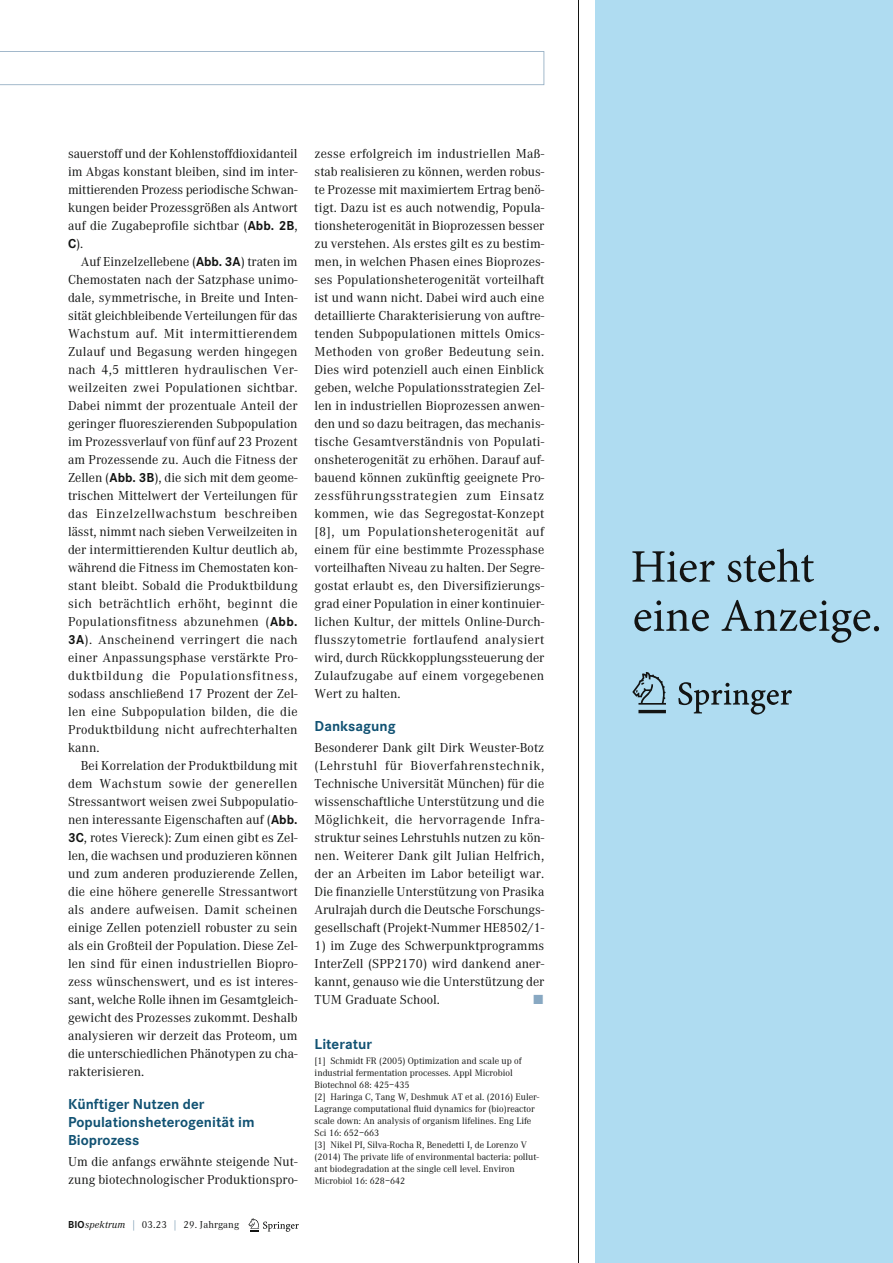
<style>
.page{position:relative;width:893px;height:1263px;background:#fff}
.page>*{position:absolute;margin:0;border:0;box-sizing:border-box;transform-origin:0 0}
.t1{font:700 15px/18px "Corporate S";color:#115273}
.t2{font:13.5px/18px "Corporate A";letter-spacing:.005em;color:#131413;text-align:justify}
.t3{font:13.5px "The Sans Expert";color:#88a8c2}
.t4{font:10.5px "Corporate A";letter-spacing:.015em;color:#131413}
.t5{font:9.75px/12px "Corporate A";letter-spacing:-.005em;color:#131413}
.s1{font-family:"Corporate S";font-weight:700}
.s2{font-style:italic}
.s3{color:#658ba6}
</style>
<div class="page">
<svg style="left:248px;top:1218px;width:51px;height:14px"></svg>
<div style="left:595px;top:0;width:298px;height:1263px;background:#afdcf1"></div>
<svg style="left:632px;top:548px;width:247px;height:95px"></svg>
<svg style="left:632px;top:672px;width:160px;height:43px"></svg>
<hr style="left:578px;top:0;width:1px;height:1263px;background:#131413">
<svg style="left:0;top:51px;width:544px;height:34px"></svg>
<p class="t2" style="left:68px;top:146px;width:231px">sauerstoff und der Kohlenstoffdioxidanteil im Abgas konstant bleiben, sind im inter&shy;mittierenden Prozess periodische Schwan&shy;kungen beider Prozessgrößen als Antwort auf die Zugabeprofile sichtbar (<span class="s1">Abb. 2B</span>, <span class="s1">C</span>).</p>
<p class="t2" style="left:68px;top:254px;width:231px;text-indent:13px">Auf Einzelzellebene (<span class="s1">Abb. 3A</span>) traten im Chemostaten nach der Satzphase unimo&shy;dale, symmetrische, in Breite und Inten&shy;sität gleichbleibende Verteilungen für das Wachstum auf. Mit intermittierendem Zulauf und Begasung werden hingegen nach 4,5 mittleren hydraulischen Ver&shy;weilzeiten zwei Populationen sichtbar.<br>Dabei nimmt der prozentuale Anteil der geringer fluoreszierenden Subpopulation im Prozessverlauf von fünf auf 23 Prozent am Prozessende zu. Auch die Fitness der Zellen (<span class="s1">Abb. 3B</span>), die sich mit dem geome&shy;trischen Mittelwert der Verteilungen für das Einzelzellwachstum beschreiben lässt, nimmt nach sieben Verweilzeiten in der intermittierenden Kultur deutlich ab, während die Fitness im Chemostaten kon&shy;stant bleibt. Sobald die Produktbildung sich beträchtlich erhöht, beginnt die Populationsfitness abzunehmen (<span class="s1">Abb.<br>3A</span>). Anscheinend verringert die nach einer Anpassungsphase verstärkte Pro&shy;duktbildung die Populationsfitness, sodass anschließend 17 Prozent der Zel&shy;len eine Subpopulation bilden, die die Produktbildung nicht aufrechterhalten kann.</p>
<p class="t2" style="left:68px;top:758px;width:231px;text-indent:13px">Bei Korrelation der Produktbildung mit dem Wachstum sowie der generellen Stress antwort weisen zwei Subpopulatio&shy;nen inte ressante Eigenschaften auf (<span class="s1">Abb.<br>3C</span>, rotes Viereck): Zum einen gibt es Zel&shy;len, die wachsen und produzieren können und zum anderen produzierende Zellen, die eine höhere generelle Stressantwort als andere aufweisen. Damit scheinen einige Zellen potenziell robuster zu sein als ein Großteil der Population. Diese Zel&shy;len sind für einen industriellen Biopro&shy;zess wünschenswert, und es ist interes&shy;sant, welche Rolle ihnen im Gesamtgleich&shy;gewicht des Prozesses zukommt. Deshalb analysieren wir derzeit das Proteom, um die unterschiedlichen Phänotypen zu cha&shy;rakterisieren.</p>
<p class="t1" style="left:68px;top:1097px;width:188px">Künftiger Nutzen der<br>Populationsheterogenität im<br>Bioprozess</p>
<p class="t2" style="left:68px;top:1154px;width:231px">Um die anfangs erwähnte steigende Nut&shy;zung biotechnologischer Produktionspro-</p>
<p class="t4" style="left:68px;top:1221px;width:173px"><span class="s1">BIO</span><span class="s2">spektrum</span> <span class="s3">|</span> 03.23 <span class="s3">|</span> 29. Jahrgang</p>
<p class="t2" style="left:315px;top:146px;width:231px">zesse erfolgreich im industriellen Maß&shy;stab realisieren zu können, werden robus&shy;te Prozesse mit maximiertem Ertrag benö&shy;tigt. Dazu ist es auch notwendig, Popula&shy;tionsheterogenität in Bioprozessen besser zu verstehen. Als erstes gilt es zu bestim&shy;men, in welchen Phasen eines Bioprozes&shy;ses Populationsheterogenität vorteilhaft ist und wann nicht. Dabei wird auch eine detaillierte Charakterisierung von auftre&shy;tenden Subpopulationen mittels Omics-Methoden von großer Bedeutung sein.<br>Dies wird potenziell auch einen Einblick geben, welche Populationsstrategien Zel&shy;len in industriellen Bioprozessen anwen&shy;den und so dazu beitragen, das mechanis&shy;tische Gesamtverständnis von Populati&shy;onsheterogenität zu erhöhen. Darauf auf&shy;bauend können zukünftig geeignete Pro&shy;zessführungsstrategien zum Einsatz kommen, wie das Segregostat-Konzept [8], um Populations heterogenität auf einem für eine bestimmte Prozessphase vorteilhaften Niveau zu halten. Der Segre&shy;gostat erlaubt es, den Diversifizierungs&shy;grad einer Population in einer kontinuier&shy;lichen Kultur, der mittels Online-Durch&shy;flusszytometrie fortlaufend analysiert wird, durch Rückkopplungssteuerung der Zulaufzugabe auf einem vorgegebenen Wert zu halten.</p>
<p class="t1" style="left:315px;top:719px;width:83px">Danksagung</p>
<p class="t2" style="left:315px;top:740px;width:231px">Besonderer Dank gilt Dirk Weuster-Botz (Lehrstuhl für Bioverfahrenstechnik, Technische Universität München) für die wissenschaftliche Unterstützung und die Möglichkeit, die hervorragende Infra&shy;struktur seines Lehrstuhls nutzen zu kön&shy;nen. Weiterer Dank gilt Julian Helfrich, der an Arbeiten im Labor beteiligt war.<br>Die finanzielle Unterstützung von Prasika Arulrajah durch die Deutsche Forschungs&shy;gesellschaft (Projekt-Nummer HE8502/1-</p>
<p class="t2" style="left:315px;top:938px;width:231px">1) im Zuge des Schwerpunktprogramms InterZell (SPP2170) wird dankend aner&shy;kannt, genauso wie die Unterstützung der TUM Graduate School.</p>
<p class="t3" style="left:532px;top:992px;width:13px">ó</p>
<p class="t1" style="left:315px;top:1037px;width:59px">Literatur</p>
<p class="t5" style="left:315px;top:1056px;width:226px">[1] Schmidt FR (2005) Optimization and scale up of industrial fermentation processes. Appl Microbiol Biotechnol 68: 425–435<br>[2] Haringa C, Tang W, Deshmuk AT et al. (2016) Euler-Lagrange computational fluid dynamics for (bio)reactor scale down: An analysis of organism lifelines. Eng Life Sci 16: 652–663<br>[3] Nikel PI, Silva-Rocha R, Benedetti I, de Lorenzo V (2014) The private life of environmental bacteria: pollut&shy;ant biodegradation at the single cell level. Environ Microbiol 16: 628–642</p>
</div>
